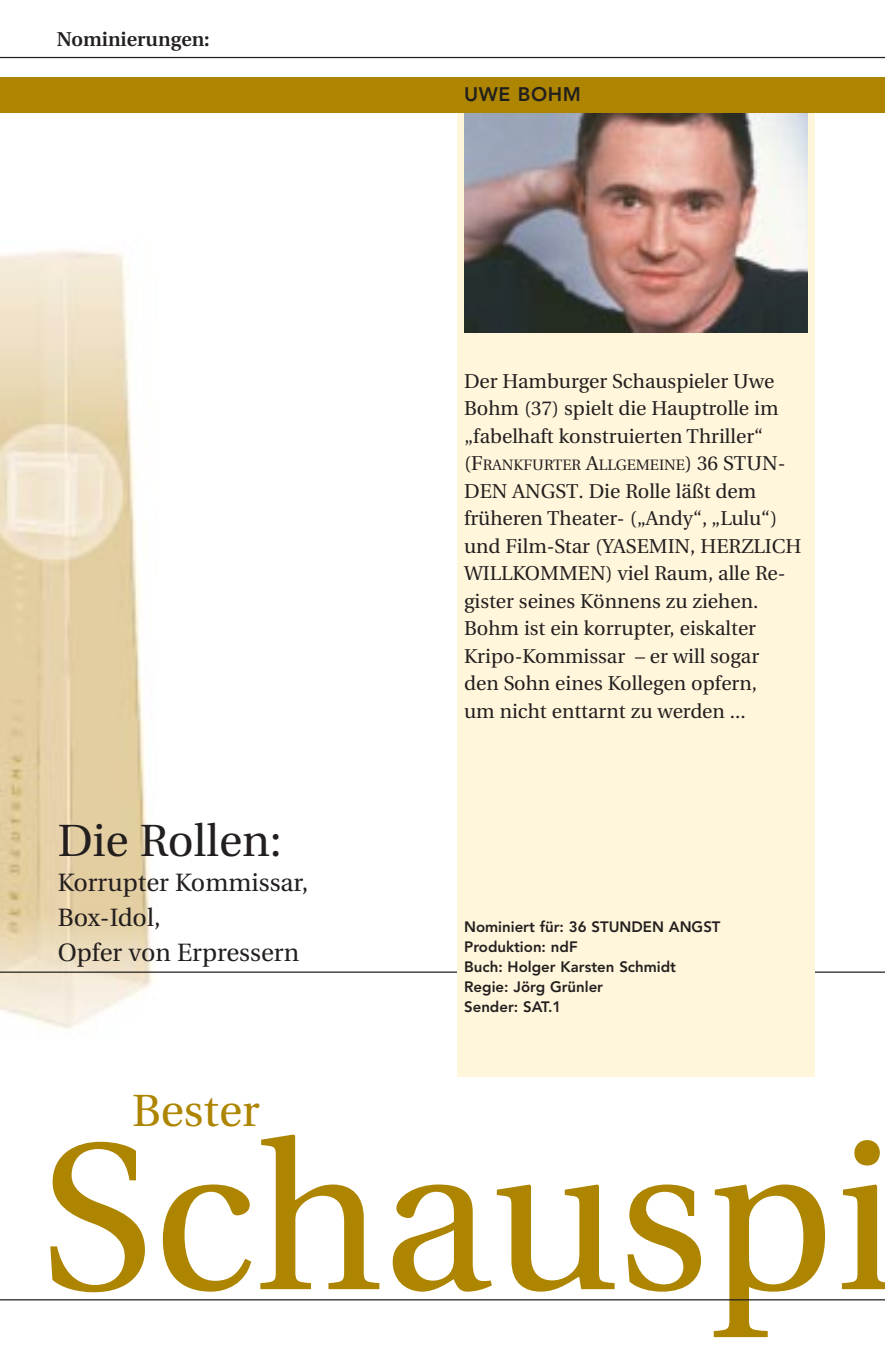
<style>
.page{position:relative;width:885px;height:1348px;background:#fff}
.page>*{position:absolute;margin:0;border:0;box-sizing:border-box;transform-origin:0 0}
.t1{font:208.5px "Utopia";color:#ad8500}
.t2{font:45px "Utopia";color:#231f1f}
.t3{font:45px "Utopia";color:#ad8500}
.t4{font:25px/35px "Utopia";color:#231f1f}
.t5{font:20px/27.5px "Utopia";color:#231f1f}
.t6{font:600 20px "Utopia";color:#231f1f}
.t7{font:800 19.5px "Avenir";letter-spacing:.03em;color:#231f1f}
.t8{font:800 15px/20px "Avenir";color:#231f1f}
.t9{font:15px "Utopia";color:#231f1f}
.s1{font-size:20px}
</style>
<div class="page">
<img style="left:0;top:250px;width:188px;height:779px">
<hr style="left:0;top:971px;width:885px;height:1px;background:#231f1f">
<hr style="left:0;top:57px;width:885px;height:1px;background:#231f1f">
<div style="left:457px;top:109px;width:358px;height:967px;background:#fff6dc"></div>
<img style="left:464px;top:112px;width:344px;height:220px">
<div style="left:0;top:77px;width:885px;height:35px;background:#ad8500"></div>
<hr style="left:0;top:1299px;width:885px;height:1px;background:#231f1f">
<p class="t6" style="left:57px;top:31px;width:155px">Nominierungen:</p>
<h2 class="t2" style="left:58px;top:822px;width:226px">Die Rollen:</h2>
<p class="t4" style="left:58px;top:867px;width:252px">Korrupter Kommissar,<br>Box-Idol,<br>Opfer von Erpressern</p>
<h2 class="t3" style="left:132px;top:1092px;width:129px">Bester</h2>
<p class="t7" style="left:464px;top:86px;width:118px">UWE BOHM</p>
<p class="t5" style="left:464px;top:369px;width:316px">Der Hamburger Schauspieler Uwe<br>Bohm (37) spielt die Hauptrolle im „fabelhaft konstruierten Thriller“</p>
<p class="t9" style="left:464px;top:459px;width:323px"><span class="s1">(F</span>RANKFURTER <span class="s1">A</span>LLGEMEINE<span class="s1">) 36 STUN-</span></p>
<p class="t5" style="left:464px;top:479px;width:339px">DEN ANGST. Die Rolle läßt dem früheren Theater- („Andy“, „Lulu“) und Film-Star (YASEMIN, HERZLICH<br>WILLKOMMEN) viel Raum, alle Re&shy;gister seines Könnens zu ziehen.<br>Bohm ist ein korrupter, eiskalter<br>Kripo-Kommissar – er will sogar<br>den Sohn eines Kollegen opfern,<br>um nicht enttarnt zu werden ...</p>
<p class="t8" style="left:464px;top:917px;width:258px">Nominiert für: 36 STUNDEN ANGST<br>Produktion: ndF<br>Buch: Holger Karsten Schmidt<br>Regie: Jörg Grünler<br>Sender: SAT.1</p>
<h1 class="t1" style="left:40px;top:1134px;width:857px">Schauspi</h1>
</div>
